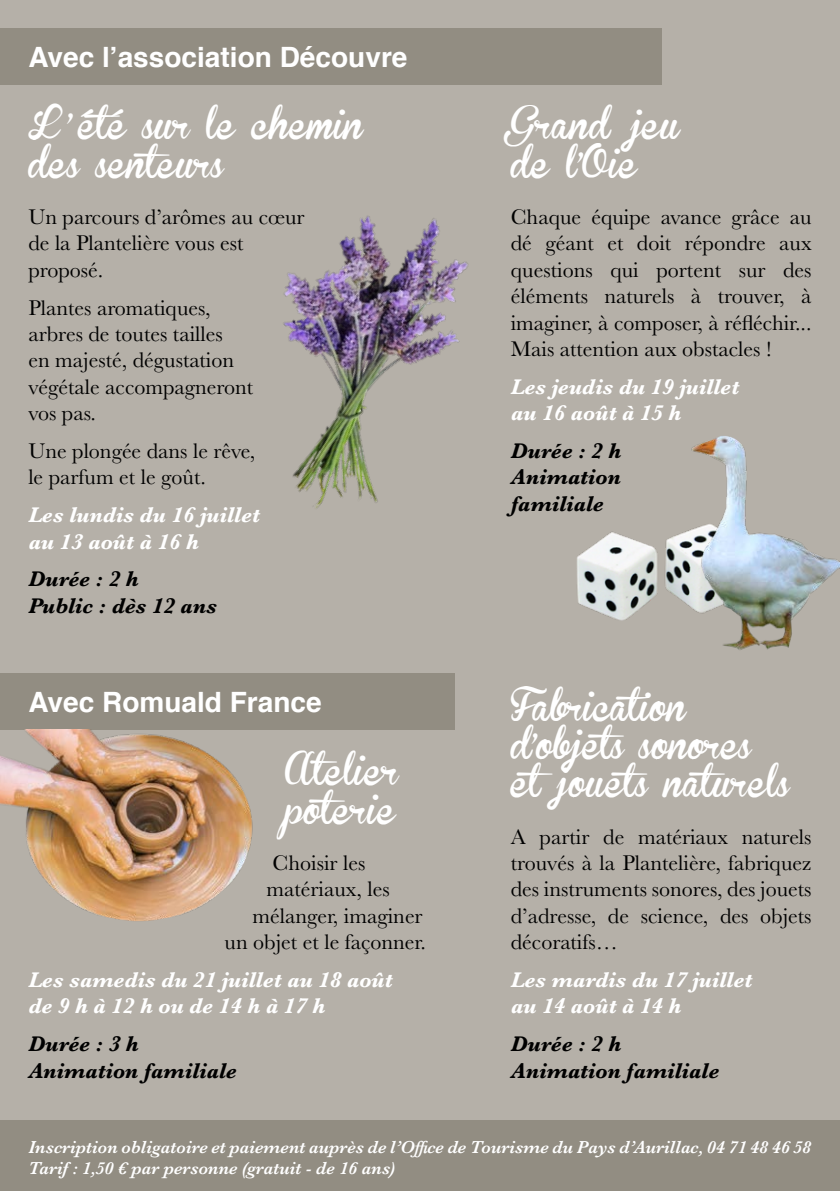
<style>
.page{position:relative;width:840px;height:1191px;background:#fff}
.page>*{position:absolute;margin:0;border:0;box-sizing:border-box;transform-origin:0 0}
.t1{font:32px/38.4px "Brannboll Fet";color:#fff}
.t2{font:700 28px "Helvetica";color:#fff}
.t3{font:22px/26.4px "Baskerville";color:#000}
.t4{font:italic 700 22px/26.4px "Baskerville";color:#fff}
.t5{font:italic 700 22px/26.4px "Baskerville";color:#000}
.t6{font:italic 600 18px "Baskerville";color:#fff}
</style>
<div class="page">
<div style="left:0;top:0;width:839px;height:1191px;background:#b5b0a8"></div>
<div style="left:0;top:1120px;width:839px;height:71px;background:#928d82"></div>
<div style="left:0;top:28px;width:660px;height:57px;background:#928d82"></div>
<div style="left:0;top:673px;width:454px;height:56px;background:#928d82"></div>
<img style="left:577px;top:531px;width:103px;height:89px">
<img style="left:680px;top:436px;width:159px;height:214px">
<img style="left:283px;top:216px;width:185px;height:292px">
<img style="left:0;top:729px;width:298px;height:192px">
<p class="t2" style="left:28px;top:35px;width:380px">Avec l’association Découvre</p>
<p class="t1" style="left:28px;top:107px;width:336px">L ’ été sur le chemin des senteurs</p>
<p class="t3" style="left:28px;top:204px;width:277px">Un parcours d’arômes au cœur de la Plantelière vous est proposé.</p>
<p class="t3" style="left:28px;top:294px;width:226px">Plantes aromatiques, arbres de toutes tailles<br>en majesté, dégustation végétale accompagneront vos pas.</p>
<p class="t3" style="left:28px;top:438px;width:228px">Une plongée dans le rêve, le parfum et le goût.</p>
<p class="t4" style="left:28px;top:502px;width:233px">Les lundis du 16 juillet au 13 août à 16 h</p>
<p class="t5" style="left:28px;top:566px;width:190px">Durée : 2 h<br>Public : dès 12 ans</p>
<p class="t2" style="left:28px;top:679px;width:295px">Avec Romuald France</p>
<p class="t1" style="left:285px;top:753px;width:115px">Atelier poterie</p>
<p class="t3" style="left:272px;top:850px;width:94px">Choisir les</p>
<p class="t3" style="left:266px;top:876px;width:124px">matériaux, les</p>
<p class="t3" style="left:252px;top:903px;width:171px">mélanger, imaginer</p>
<p class="t3" style="left:224px;top:929px;width:203px">un objet et le façonner.</p>
<p class="t4" style="left:28px;top:966px;width:365px">Les samedis du 21 juillet au 18 août de 9 h à 12 h ou de 14 h à 17 h</p>
<p class="t5" style="left:28px;top:1030px;width:210px">Durée : 3 h<br>Animation familiale</p>
<p class="t1" style="left:510px;top:107px;width:170px">Grand jeu</p>
<p class="t1" style="left:510px;top:146px;width:128px">de l’Oie</p>
<p class="t3" style="left:510px;top:204px;width:302px;text-align:justify">Chaque équipe avance grâce au dé géant et doit répondre aux questions qui portent sur des éléments naturels à trouver, à imaginer, à composer, à réfléchir...<br>Mais attention aux obstacles !</p>
<p class="t4" style="left:510px;top:373px;width:230px">Les jeudis du 19 juillet au 16 août à 15 h</p>
<p class="t5" style="left:510px;top:437px;width:112px;text-align:justify">Durée : 2 h Animation familiale</p>
<p class="t1" style="left:510px;top:688px;width:177px">Fabrication</p>
<p class="t1" style="left:510px;top:727px;width:242px">d’objets sonores</p>
<p class="t1" style="left:510px;top:765px;width:280px">etjouets naturels</p>
<p class="t3" style="left:510px;top:823px;width:302px;text-align:justify">A partir de matériaux naturels trouvés à la Plantelière, fabriquez des instruments sonores, des jouets d’adresse, de science, des objets décoratifs…</p>
<p class="t4" style="left:510px;top:966px;width:243px">Les mardis du 17 juillet au 14 août à 14 h</p>
<p class="t5" style="left:510px;top:1030px;width:210px">Durée : 2 h<br>Animation familiale</p>
<p class="t6" style="left:28px;top:1134px;width:784px">Inscription obligatoire et paiement auprès de l’Office de Tourisme du Pays d’Aurillac, 04 71 48 46 58</p>
<p class="t6" style="left:28px;top:1156px;width:368px">Tarif : 1,50 € par personne (gratuit - de 16 ans)</p>
</div>
